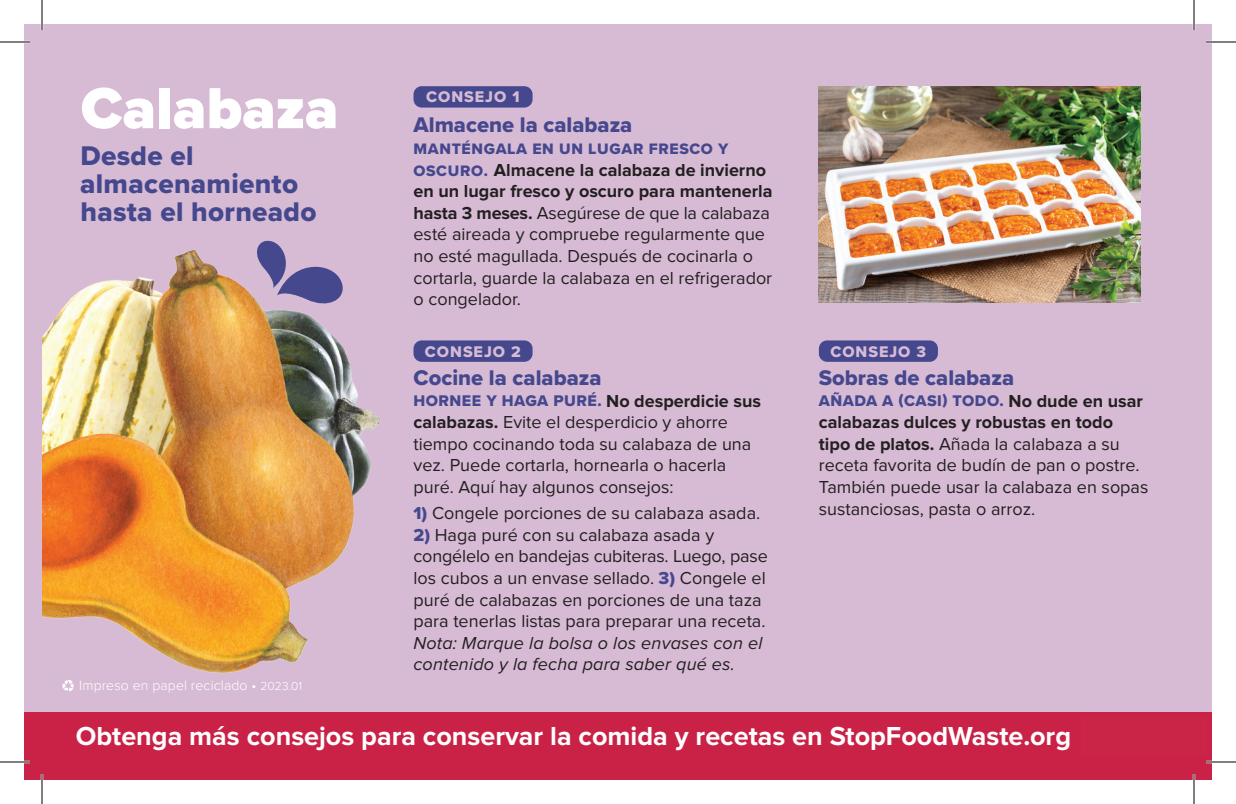
<style>
.page{position:relative;width:1236px;height:804px;background:#fff}
.page>*{position:absolute;margin:0;border:0;box-sizing:border-box;transform-origin:0 0}
.t1{font:900 60px "Proxima Nova";color:#fff}
.t2{font:28px/28px "Proxima Nova Extrabld";letter-spacing:.01em;color:#45488d}
.t3{font:700 27px "Proxima Nova";color:#fff}
.t4{font:22px "Proxima Nova Extrabld";color:#45488d}
.t5{font:18px/21.6px "Proxima Nova";color:#231f20}
.t6{font:italic 18px/21.6px "Proxima Nova";letter-spacing:.01em;color:#231f20}
.t7{font:16px "Proxima Nova Extrabld";letter-spacing:.03em;color:#45488d}
.t8{font:16px "Proxima Nova Extrabld";letter-spacing:.06em;color:#d7bbd5}
.t9{font:15.6px "Proxima Nova Extrabld";letter-spacing:.04em;color:#45488d}
.t10{font:300 14px "Proxima Nova";letter-spacing:.01em;color:#fff}
.s1{font-size:12px}
.s2{font-family:"Proxima Nova Extrabld";font-size:15.6px;color:#45488d}
.s3{font-weight:700}
.s4{font-family:"Proxima Nova";font-weight:700;font-size:18px;color:#231f20}
.s5{font-family:"Proxima Nova Extrabld";color:#45488d}
</style>
<div class="page">
<div style="left:24px;top:24px;width:1188px;height:738px;background:#d7bbd5"></div>
<img style="left:42px;top:250px;width:372px;height:423px">
<svg style="left:253px;top:240px;width:92px;height:69px"></svg>
<img style="left:819px;top:86px;width:322px;height:217px">
<div style="left:414px;top:340px;width:119px;height:22px;background:#45488d;border-radius:8px"></div>
<div style="left:819px;top:340px;width:119px;height:22px;background:#45488d;border-radius:8px"></div>
<div style="left:414px;top:86px;width:119px;height:22px;background:#45488d;border-radius:8px"></div>
<svg style="left:62px;top:680px;width:12px;height:12px"></svg>
<div style="left:24px;top:712px;width:1188px;height:68px;background:#ca2247"></div>
<hr style="left:0;top:41px;width:30px;height:2px;background:#fff">
<hr style="left:1206px;top:41px;width:30px;height:2px;background:#fff">
<hr style="left:0;top:761px;width:30px;height:2px;background:#fff">
<hr style="left:1206px;top:761px;width:30px;height:2px;background:#fff">
<hr style="left:41px;top:0;width:2px;height:30px;background:#fff">
<hr style="left:41px;top:774px;width:2px;height:30px;background:#fff">
<hr style="left:1193px;top:0;width:2px;height:30px;background:#fff">
<hr style="left:1193px;top:774px;width:2px;height:30px;background:#fff">
<hr style="left:0;top:42px;width:30px;height:1px;background:#000">
<hr style="left:1206px;top:42px;width:30px;height:1px;background:#000">
<hr style="left:0;top:762px;width:30px;height:1px;background:#000">
<hr style="left:1206px;top:762px;width:30px;height:1px;background:#000">
<hr style="left:42px;top:0;width:1px;height:30px;background:#000">
<hr style="left:42px;top:774px;width:1px;height:30px;background:#000">
<hr style="left:1194px;top:0;width:1px;height:30px;background:#000">
<hr style="left:1194px;top:774px;width:1px;height:30px;background:#000">
<h1 class="t1" style="left:81px;top:81px;width:259px">Calabaza</h1>
<h2 class="t2" style="left:80px;top:141px;width:238px">Desde el almacenamiento hasta el horneado</h2>
<p class="t10" style="left:79px;top:679px;width:224px">Impreso en papel reciclado • <span class="s1">2023.01</span></p>
<p class="t8" style="left:426px;top:85px;width:95px">CONSEJO 1</p>
<p class="t4" style="left:414px;top:108px;width:220px">Almacene la calabaza</p>
<p class="t9" style="left:414px;top:137px;width:317px">MANTÉNGALA EN UN LUGAR FRESCO Y</p>
<p class="t5" style="left:414px;top:159px;width:361px"><span class="s2">OSCURO.</span> <span class="s3">Almacene la calabaza de invierno en un lugar fresco y oscuro para mantenerla hasta 3 meses.</span> Asegúrese de que la calabaza esté aireada y compruebe regularmente que no esté magullada. Después de cocinarla o cortarla, guarde la calabaza en el refrigerador o congelador.</p>
<p class="t8" style="left:425px;top:339px;width:97px">CONSEJO 2</p>
<p class="t4" style="left:414px;top:361px;width:190px">Cocine la calabaza</p>
<p class="t7" style="left:414px;top:389px;width:349px">HORNEE Y HAGA PURÉ. <span class="s4">No desperdicie sus</span></p>
<p class="t5" style="left:414px;top:412px;width:339px"><span class="s3">calabazas.</span> Evite el desperdicio y ahorre tiempo cocinando toda su calabaza de una vez. Puede cortarla, hornearla o hacerla puré. Aquí hay algunos consejos:</p>
<p class="t5" style="left:414px;top:503px;width:348px"><span class="s5">1)</span> Congele porciones de su calabaza asada.</p>
<p class="t5" style="left:414px;top:524px;width:356px"><span class="s5">2)</span> Haga puré con su calabaza asada y congélelo en bandejas cubiteras. Luego, pase los cubos a un envase sellado. <span class="s5">3)</span> Congele el puré de calabazas en porciones de una taza para tenerlas listas para preparar una receta.</p>
<p class="t6" style="left:414px;top:633px;width:350px">Nota: Marque la bolsa o los envases con el contenido y la fecha para saber qué es.</p>
<p class="t8" style="left:830px;top:339px;width:97px">CONSEJO 3</p>
<p class="t4" style="left:819px;top:361px;width:197px">Sobras de calabaza</p>
<p class="t7" style="left:819px;top:389px;width:326px">AÑADA A (CASI) TODO. <span class="s4">No dude en usar</span></p>
<p class="t5" style="left:819px;top:412px;width:331px"><span class="s3">calabazas dulces y robustas en todo tipo de platos.</span> Añada la calabaza a su receta favorita de budín de pan o postre.<br>También puede usar la calabaza en sopas sustanciosas, pasta o arroz.</p>
<h3 class="t3" style="left:76px;top:721px;width:997px">Obtenga más consejos para conservar la comida y recetas en StopFoodWaste.org</h3>
</div>
